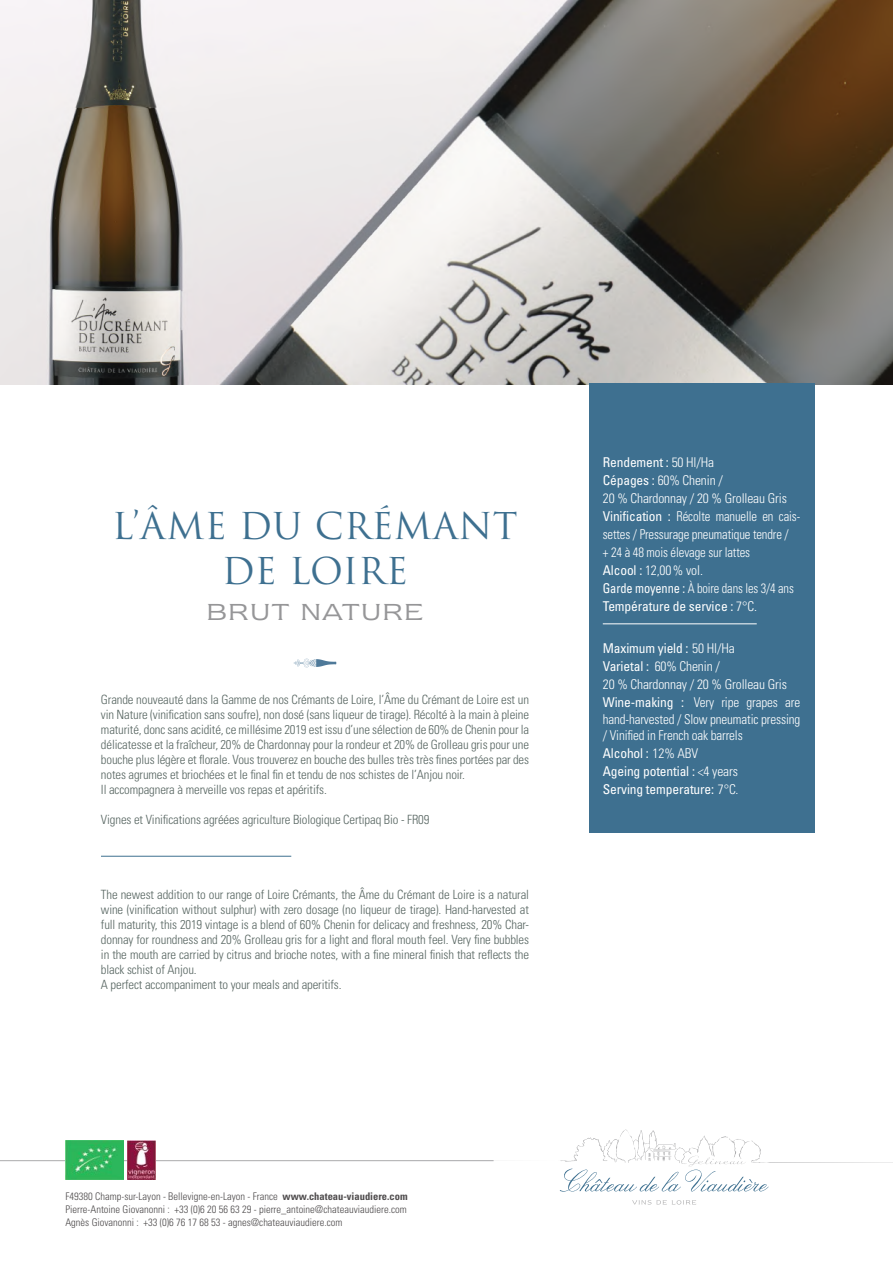
<style>
.page{position:relative;width:893px;height:1263px;background:#fff}
.page>*{position:absolute;margin:0;border:0;box-sizing:border-box;transform-origin:0 0}
.t1{font:36px/45px "Trajan Pro";letter-spacing:.01em;color:#3e7090;text-align:center}
.t2{font:27px "Newtext IT Cby BT";letter-spacing:.06em;color:#969698}
.t3{font:300 condensed 13.5px/18px "Univers LT Std";letter-spacing:-.01em;color:#fff}
.t4{font:condensed 13.5px/18px "Univers LT Std";letter-spacing:-.01em;color:#fff}
.t5{font:300 condensed 12.75px/15px "Univers LT Std";letter-spacing:-.01em;color:#586662}
.t6{font:300 condensed 10.5px/12.6px "Univers LT Std";color:#4e4b4c;text-align:justify}
.s1{font-weight:400}
.s2{font-weight:300}
.s3{font-weight:700}
</style>
<div class="page">
<svg style="left:632px;top:1200px;width:64px;height:4px"></svg>
<svg style="left:410px;top:1129px;width:483px;height:62px"></svg>
<hr style="left:0;top:1160px;width:494px;height:1px;background:#aaaaac">
<svg style="left:294px;top:659px;width:42px;height:8px"></svg>
<img style="left:0;top:0;width:893px;height:385px">
<div style="left:589px;top:384px;width:225px;height:449px;background:#3e7090"></div>
<hr style="left:603px;top:624px;width:154px;height:1px;background:#fff">
<hr style="left:101px;top:856px;width:190px;height:1px;background:#3e7090">
<img style="left:128px;top:1141px;width:28px;height:38px">
<img style="left:65px;top:1141px;width:58px;height:38px">
<h1 class="t1" style="left:112px;top:503px;width:407px">L’ÂME DU CRÉMANT<br>DE LOIRE</h1>
<h2 class="t2" style="left:207px;top:597px;width:218px">BRUT NATURE</h2>
<p class="t5" style="left:101px;top:692px;width:430px">Grande nouveauté dans la Gamme de nos Crémants de Loire, l’Âme du Crémant de Loire est un vin Nature (vinification sans soufre), non dosé (sans liqueur de tirage). Récolté à la main à pleine maturité, donc sans acidité, ce millésime 2019 est issu d’une sélection de 60% de Chenin pour la délicatesse et la fraîcheur, 20% de Chardonnay pour la rondeur et 20% de Grolleau gris pour une bouche plus légère et florale. Vous trouverez en bouche des bulles très très fines portées par des notes agrumes et briochées et le final fin et tendu de nos schistes de l’Anjou noir.<br>Il accompagnera à merveille vos repas et apéritifs.</p>
<p class="t5" style="left:101px;top:812px;width:330px">Vignes et Vinifications agréées agriculture Biologique Certipaq Bio - FR09</p>
<p class="t5" style="left:101px;top:887px;width:430px">The newest addition to our range of Loire Crémants, the Âme du Crémant de Loire is a natural wine (vinification without sulphur) with zero dosage (no liqueur de tirage). Hand-harvested at full maturity, this 2019 vintage is a blend of 60% Chenin for delicacy and freshness, 20% Char&shy;donnay for roundness and 20% Grolleau gris for a light and floral mouth feel. Very fine bubbles in the mouth are carried by citrus and brioche notes, with a fine mineral finish that reflects the black schist of Anjou.<br>A perfect accompaniment to your meals and aperitifs.</p>
<p class="t3" style="left:603px;top:454px;width:199px"><span class="s1">Rendement :</span> 50 Hl/Ha<br><span class="s1">Cépages :</span> 60% Chenin /<br>20 % Chardonnay / 20 % Grolleau Gris<br><span class="s1">Vinification :</span> Récolte manuelle en cais&shy;settes / Pressurage pneumatique tendre /<br>+ 24 à 48 mois élevage sur lattes<br><span class="s1">Alcool :</span> 12,00% vol.<br><span class="s1">Garde moyenne :</span> À boire dans les 3/4 ans<br><span class="s1">Température de service :</span> 7°C.</p>
<p class="t3" style="left:603px;top:640px;width:199px"><span class="s1">Maximum yield :</span> 50 Hl/Ha<br><span class="s1">Varietal :</span> 60% Chenin /<br>20 % Chardonnay / 20 % Grolleau Gris<br><span class="s1">Wine-making :</span> Very ripe grapes are</p>
<p class="t3" style="left:603px;top:711px;width:199px;line-height:16.2px">hand-harvested / Slow pneumatic pressing / Vinified in French oak barrels</p>
<p class="t4" style="left:603px;top:744px;width:137px">Alcohol : <span class="s2">12% ABV<br></span>Ageing potential : <span class="s2">&lt;4 years<br></span>Serving temperature: <span class="s2">7°C.</span></p>
<p class="t6" style="left:65px;top:1190px;width:344px">F49380 Champ-sur-Layon - Bellevigne-en-Layon - France <span class="s3">www.chateau-viaudiere.com </span>Pierre-Antoine Giovanonni : +33 (0)6 20 56 63 29 - pierre_antoine@chateauviaudiere.com Agnès Giovanonni : +33 (0)6 76 17 68 53 - agnes@chateauviaudiere.com</p>
</div>
